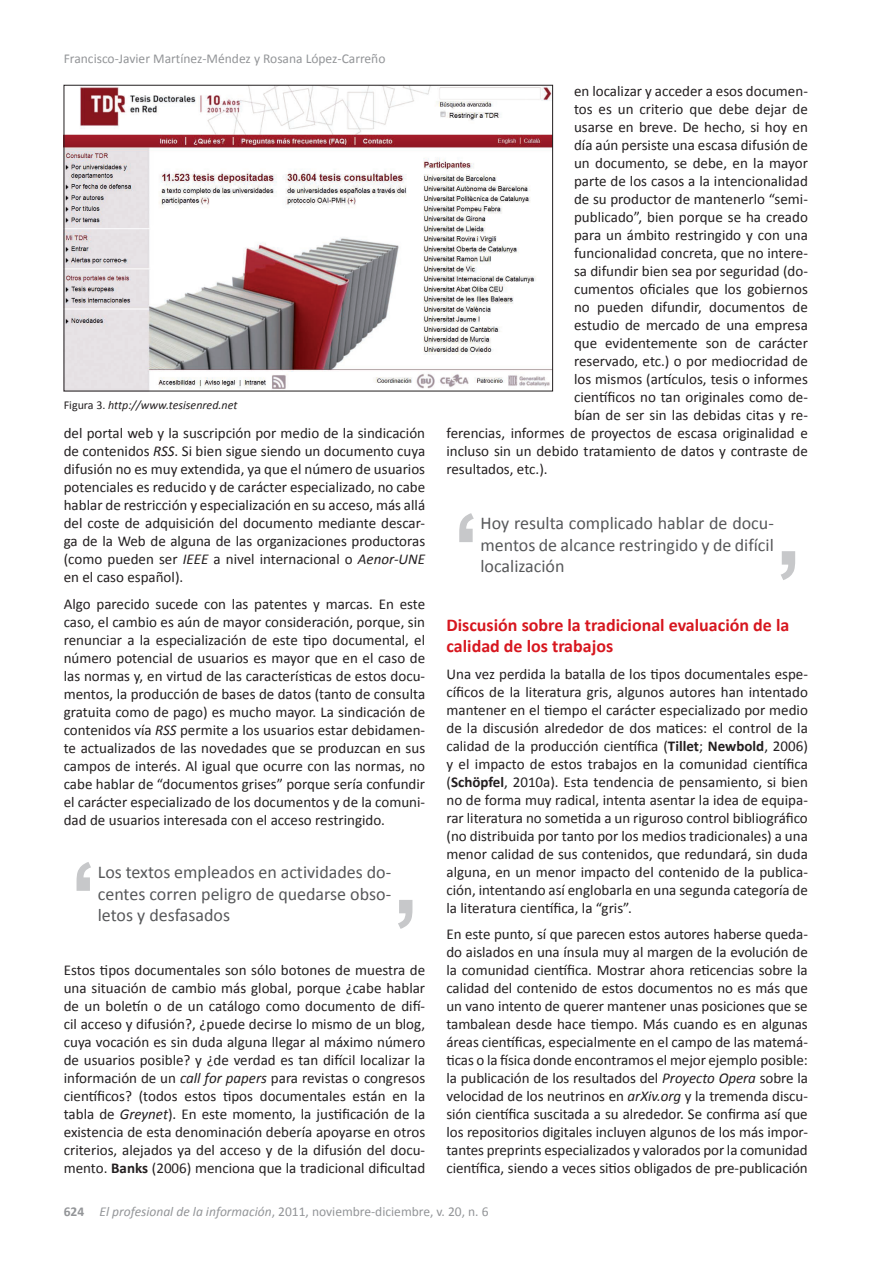
<style>
.page{position:relative;width:893px;height:1263px;background:#fff}
.page>*{position:absolute;margin:0;border:0;box-sizing:border-box;transform-origin:0 0}
.t1{font:18px/21.6px "Calibri";color:#57585a;text-align:justify}
.t2{font:700 18px/21.6px "Calibri";color:#d7171f}
.t3{font:15px/18px "Calibri";color:#231f20;text-align:justify}
.t4{font:13.5px "Calibri";color:#939598}
.t5{font:italic 12px "Calibri";color:#231f20}
.s1{font-style:normal}
.s2{font-style:italic}
.s3{font-weight:700}
</style>
<div class="page">
<img style="left:66px;top:87px;width:485px;height:302px">
<div style="left:64px;top:85px;width:489px;height:306px;border:1px solid #231f20"></div>
<svg style="left:398px;top:900px;width:14px;height:29px"></svg>
<svg style="left:77px;top:862px;width:14px;height:29px"></svg>
<svg style="left:781px;top:551px;width:14px;height:29px"></svg>
<svg style="left:459px;top:513px;width:15px;height:29px"></svg>
<p class="t4" style="left:64px;top:50px;width:323px">Francisco-Javier Martínez-Méndez y Rosana López-Carreño</p>
<p class="t5" style="left:64px;top:397px;width:175px"><span class="s1">Figura 3.</span> http://www.tesisenred.net</p>
<p class="t3" style="left:64px;top:424px;width:363px">del portal web y la suscripción por medio de la sindicación de contenidos <span class="s2">RSS</span>. Si bien sigue siendo un documento cuya difusión no es muy extendida, ya que el número de usuarios potenciales es reducido y de carácter especializado, no cabe hablar de restricción y especialización en su acceso, más allá del coste de adquisición del documento mediante descar&shy;ga de la Web de alguna de las organizaciones productoras (como pueden ser <span class="s2">IEEE</span> a nivel internacional o <span class="s2">Aenor-UNE </span>en el caso español).</p>
<p class="t3" style="left:64px;top:595px;width:363px">Algo parecido sucede con las patentes y marcas. En este caso, el cambio es aún de mayor consideración, porque, sin renunciar a la especialización de este tipo documental, el número potencial de usuarios es mayor que en el caso de las normas y, en virtud de las características de estos docu&shy;mentos, la producción de bases de datos (tanto de consulta gratuita como de pago) es mucho mayor. La sindicación de contenidos vía <span class="s2">RSS</span> permite a los usuarios estar debidamen&shy;te actualizados de las novedades que se produzcan en sus campos de interés. Al igual que ocurre con las normas, no cabe hablar de “documentos grises” porque sería confundir el carácter especializado de los documentos y de la comuni&shy;dad de usuarios interesada con el acceso restringido.</p>
<p class="t1" style="left:98px;top:861px;width:295px">Los textos empleados en actividades do&shy;centes corren peligro de quedarse obso&shy;letos y desfasados</p>
<p class="t3" style="left:64px;top:961px;width:363px">Estos tipos documentales son sólo botones de muestra de una situación de cambio más global, porque ¿cabe hablar de un boletín o de un catálogo como documento de difí&shy;cil acceso y difusión?, ¿puede decirse lo mismo de un blog, cuya vocación es sin duda alguna llegar al máximo número de usuarios posible? y ¿de verdad es tan difícil localizar la información de un <span class="s2">call for papers</span> para revistas o congresos científicos? (todos estos tipos documentales están en la tabla de <span class="s2">Greynet</span>). En este momento, la justificación de la existencia de esta denominación debería apoyarse en otros criterios, alejados ya del acceso y de la difusión del docu&shy;mento. <span class="s3">Banks</span> (2006) menciona que la tradicional dificultad</p>
<p class="t3" style="left:574px;top:82px;width:235px">en localizar y acceder a esos documen-</p>
<p class="t3" style="left:574px;top:100px;width:235px">tos es un criterio que debe dejar de</p>
<p class="t3" style="left:574px;top:118px;width:235px">usarse en breve. De hecho, si hoy en</p>
<p class="t3" style="left:574px;top:136px;width:235px">día aún persiste una escasa difusión de</p>
<p class="t3" style="left:574px;top:154px;width:235px">un documento, se debe, en la mayor</p>
<p class="t3" style="left:574px;top:172px;width:235px">parte de los casos a la intencionalidad</p>
<p class="t3" style="left:574px;top:190px;width:235px">de su productor de mantenerlo “semi-</p>
<p class="t3" style="left:574px;top:208px;width:235px">publicado”, bien porque se ha creado</p>
<p class="t3" style="left:574px;top:226px;width:235px">para un ámbito restringido y con una</p>
<p class="t3" style="left:574px;top:244px;width:235px">funcionalidad concreta, que no intere-</p>
<p class="t3" style="left:574px;top:262px;width:235px">sa difundir bien sea por seguridad (do-</p>
<p class="t3" style="left:574px;top:280px;width:235px">cumentos oficiales que los gobiernos</p>
<p class="t3" style="left:574px;top:298px;width:235px">no pueden difundir, documentos de</p>
<p class="t3" style="left:574px;top:316px;width:235px">estudio de mercado de una empresa</p>
<p class="t3" style="left:574px;top:334px;width:235px">que evidentemente son de carácter</p>
<p class="t3" style="left:574px;top:352px;width:235px">reservado, etc.) o por mediocridad de</p>
<p class="t3" style="left:574px;top:370px;width:235px">los mismos (artículos, tesis o informes</p>
<p class="t3" style="left:574px;top:388px;width:235px">científicos no tan originales como de-</p>
<p class="t3" style="left:574px;top:406px;width:235px">bían de ser sin las debidas citas y re-</p>
<p class="t3" style="left:446px;top:424px;width:363px">ferencias, informes de proyectos de escasa originalidad e</p>
<p class="t3" style="left:446px;top:442px;width:363px">incluso sin un debido tratamiento de datos y contraste de</p>
<p class="t3" style="left:446px;top:460px;width:103px">resultados, etc.).</p>
<p class="t1" style="left:480px;top:512px;width:295px">Hoy resulta complicado hablar de docu&shy;mentos de alcance restringido y de difícil localización</p>
<p class="t2" style="left:446px;top:614px;width:344px">Discusión sobre la tradicional evaluación de la calidad de los trabajos</p>
<p class="t3" style="left:446px;top:665px;width:363px">Una vez perdida la batalla de los tipos documentales espe&shy;cíficos de la literatura gris, algunos autores han intentado mantener en el tiempo el carácter especializado por medio de la discusión alrededor de dos matices: el control de la calidad de la producción científica (<span class="s3">Tillet</span>; <span class="s3">Newbold</span>, 2006) y el impacto de estos trabajos en la comunidad científica (<span class="s3">Schöpfel</span>, 2010a). Esta tendencia de pensamiento, si bien no de forma muy radical, intenta asentar la idea de equipa&shy;rar literatura no sometida a un riguroso control bibliográfico (no distribuida por tanto por los medios tradicionales) a una menor calidad de sus contenidos, que redundará, sin duda alguna, en un menor impacto del contenido de la publica&shy;ción, intentando así englobarla en una segunda categoría de la literatura científica, la “gris”.</p>
<p class="t3" style="left:446px;top:925px;width:363px">En este punto, sí que parecen estos autores haberse queda&shy;do aislados en una ínsula muy al margen de la evolución de la comunidad científica. Mostrar ahora reticencias sobre la calidad del contenido de estos documentos no es más que un vano intento de querer mantener unas posiciones que se tambalean desde hace tiempo. Más cuando es en algunas áreas científicas, especialmente en el campo de las matemá&shy;ticas o la física donde encontramos el mejor ejemplo posible: la publicación de los resultados del <span class="s2">Proyecto Opera</span> sobre la velocidad de los neutrinos en <span class="s2">arXiv.org</span> y la tremenda discu&shy;sión científica suscitada a su alrededor. Se confirma así que los repositorios digitales incluyen algunos de los más impor&shy;tantes preprints especializados y valorados por la comunidad científica, siendo a veces sitios obligados de pre-publicación</p>
<p class="t4" style="left:64px;top:1203px;width:426px"><span class="s3">624</span> <span class="s2">El profesional de la información</span>, 2011, noviembre-diciembre, v. 20, n. 6</p>
</div>
